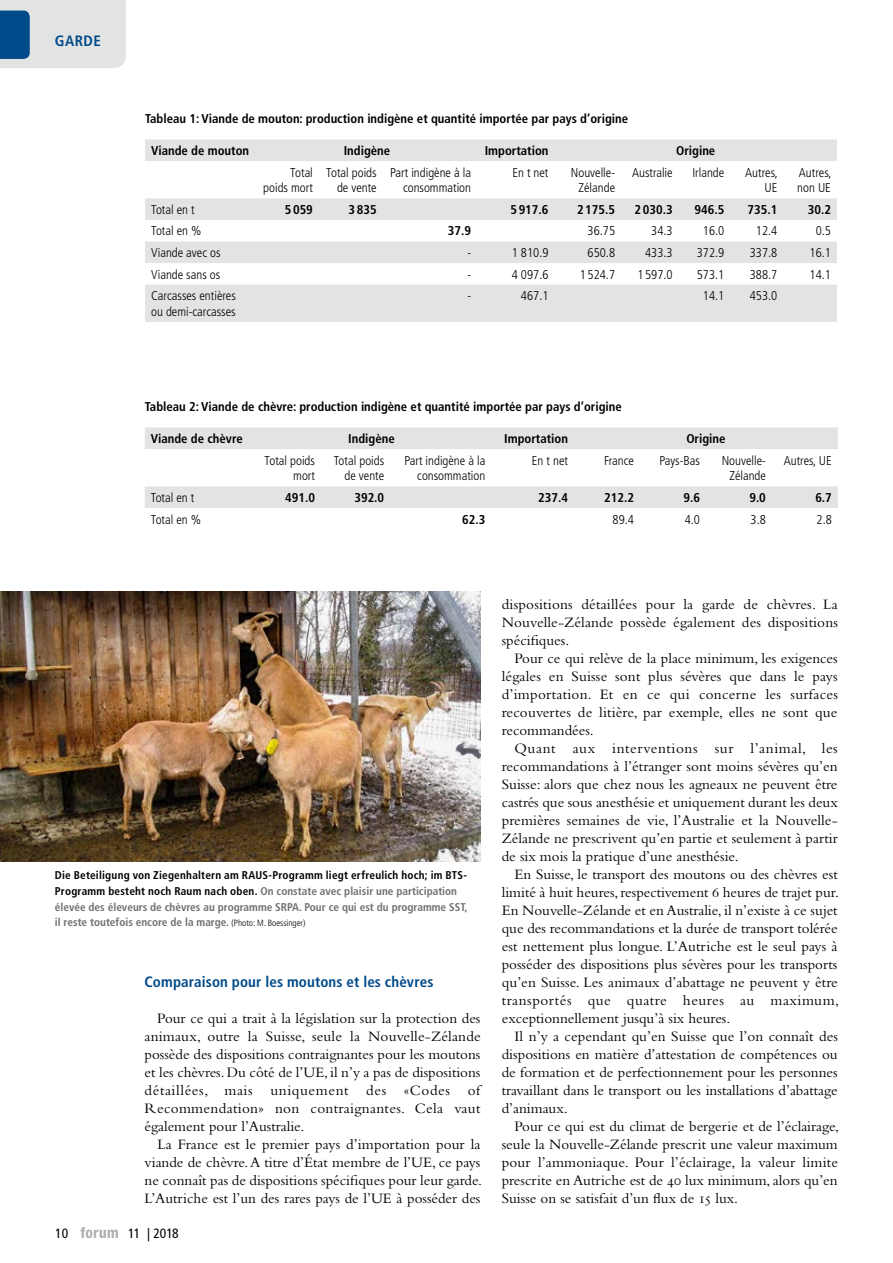
<style>
.page{position:relative;width:893px;height:1263px;background:#fff}
.page>*{position:absolute;margin:0;border:0;box-sizing:border-box;transform-origin:0 0}
.t1{font:15px/18px "Bembo Std";color:#000;text-align:justify}
.t2{font:700 condensed 15px "Frutiger LT Std";letter-spacing:.01em;color:#004a8a}
.t3{font:condensed 13.5px "Frutiger LT Std";letter-spacing:-.005em;color:#000}
.t4{font:300 condensed 12.75px/15.8px "Frutiger LT Std";color:#000;text-align:right}
.t5{font:700 condensed 12.75px "Frutiger LT Std";color:#000}
.t6{font:700 condensed 11.25px/15.8px "Frutiger LT Std";color:#6f7070}
.s1{color:#000}
.s2{font-weight:300;font-size:9px;color:#000}
</style>
<div class="page">
<svg style="left:80px;top:1227px;width:38px;height:11px"></svg>
<svg style="left:145px;top:139px;width:692px;height:183px;fill:#e2e3e3"></svg>
<svg style="left:145px;top:427px;width:693px;height:81px;fill:#e2e3e3"></svg>
<svg style="left:0;top:0;width:126px;height:68px;background:#bcc9d4"></svg>
<img style="left:0;top:591px;width:480px;height:270px">
<p class="t2" style="left:55px;top:32px;width:48px">GARDE</p>
<p class="t5" style="left:145px;top:111px;width:485px">Tableau 1: Viande de mouton: production indigène et quantité importée par pays d’origine</p>
<p class="t5" style="left:151px;top:143px;width:100px">Viande de mouton</p>
<p class="t5" style="left:344px;top:143px;width:48px">Indigène</p>
<p class="t5" style="left:485px;top:143px;width:65px">Importation</p>
<p class="t5" style="left:676px;top:143px;width:41px">Origine</p>
<p class="t4" style="left:263px;top:164px;width:51px">Total poids mort</p>
<p class="t4" style="left:326px;top:164px;width:52px">Total poids de vente</p>
<p class="t4" style="left:390px;top:164px;width:82px">Part indigène à la consommation</p>
<p class="t4" style="left:512px;top:164px;width:38px">En t net</p>
<p class="t4" style="left:571px;top:164px;width:46px;text-align:center">Nouvelle-<br>Zélande</p>
<p class="t4" style="left:632px;top:164px;width:42px">Australie</p>
<p class="t4" style="left:692px;top:164px;width:33px">Irlande</p>
<p class="t4" style="left:745px;top:164px;width:34px">Autres,<br>UE</p>
<p class="t4" style="left:797px;top:164px;width:36px;text-align:left">Autres, non UE</p>
<p class="t4" style="left:151px;top:202px;width:45px">Total en t</p>
<p class="t5" style="left:285px;top:202px;width:30px">5059</p>
<p class="t5" style="left:349px;top:202px;width:30px">3835</p>
<p class="t5" style="left:510px;top:202px;width:40px">5917.6</p>
<p class="t5" style="left:577px;top:202px;width:40px">2175.5</p>
<p class="t5" style="left:635px;top:202px;width:40px">2030.3</p>
<p class="t5" style="left:694px;top:202px;width:31px">946.5</p>
<p class="t5" style="left:747px;top:202px;width:31px">735.1</p>
<p class="t5" style="left:808px;top:202px;width:25px">30.2</p>
<p class="t4" style="left:151px;top:223px;width:52px">Total en %</p>
<p class="t5" style="left:448px;top:223px;width:25px">37.9</p>
<p class="t4" style="left:588px;top:223px;width:29px">36.75</p>
<p class="t4" style="left:651px;top:223px;width:23px">34.3</p>
<p class="t4" style="left:703px;top:223px;width:23px">16.0</p>
<p class="t4" style="left:756px;top:223px;width:23px">12.4</p>
<p class="t4" style="left:816px;top:223px;width:17px">0.5</p>
<p class="t4" style="left:151px;top:245px;width:71px">Viande avec os</p>
<p class="t4" style="left:467px;top:245px;width:5px">-</p>
<p class="t4" style="left:512px;top:245px;width:38px">1 810.9</p>
<p class="t4" style="left:588px;top:245px;width:29px">650.8</p>
<p class="t4" style="left:645px;top:245px;width:29px">433.3</p>
<p class="t4" style="left:697px;top:245px;width:29px">372.9</p>
<p class="t4" style="left:750px;top:245px;width:29px">337.8</p>
<p class="t4" style="left:810px;top:245px;width:23px">16.1</p>
<p class="t4" style="left:151px;top:266px;width:71px">Viande sans os</p>
<p class="t4" style="left:467px;top:266px;width:5px">-</p>
<p class="t4" style="left:512px;top:266px;width:38px">4 097.6</p>
<p class="t4" style="left:580px;top:266px;width:37px">1 524.7</p>
<p class="t4" style="left:637px;top:266px;width:37px">1 597.0</p>
<p class="t4" style="left:697px;top:266px;width:29px">573.1</p>
<p class="t4" style="left:750px;top:266px;width:29px">388.7</p>
<p class="t4" style="left:810px;top:266px;width:23px">14.1</p>
<p class="t4" style="left:151px;top:288px;width:86px;text-align:left">Carcasses entières ou demi-carcasses</p>
<p class="t4" style="left:467px;top:288px;width:5px">-</p>
<p class="t4" style="left:521px;top:288px;width:29px">467.1</p>
<p class="t4" style="left:703px;top:288px;width:23px">14.1</p>
<p class="t4" style="left:750px;top:288px;width:29px">453.0</p>
<p class="t5" style="left:145px;top:399px;width:478px">Tableau 2: Viande de chèvre: production indigène et quantité importée par pays d’origine</p>
<p class="t5" style="left:151px;top:431px;width:93px">Viande de chèvre</p>
<p class="t5" style="left:348px;top:431px;width:48px">Indigène</p>
<p class="t5" style="left:504px;top:431px;width:65px">Importation</p>
<p class="t5" style="left:686px;top:431px;width:41px">Origine</p>
<p class="t4" style="left:264px;top:452px;width:52px">Total poids mort</p>
<p class="t4" style="left:334px;top:452px;width:52px">Total poids de vente</p>
<p class="t4" style="left:404px;top:452px;width:82px">Part indigène à la consommation</p>
<p class="t4" style="left:532px;top:452px;width:38px">En t net</p>
<p class="t4" style="left:604px;top:452px;width:31px">France</p>
<p class="t4" style="left:659px;top:452px;width:42px">Pays-Bas</p>
<p class="t4" style="left:722px;top:452px;width:46px;text-align:center">Nouvelle-<br>Zélande</p>
<p class="t4" style="left:784px;top:452px;width:50px">Autres, UE</p>
<p class="t4" style="left:151px;top:490px;width:45px">Total en t</p>
<p class="t5" style="left:285px;top:490px;width:31px">491.0</p>
<p class="t5" style="left:354px;top:490px;width:31px">392.0</p>
<p class="t5" style="left:538px;top:490px;width:31px">237.4</p>
<p class="t5" style="left:604px;top:490px;width:31px">212.2</p>
<p class="t5" style="left:683px;top:490px;width:18px">9.6</p>
<p class="t5" style="left:749px;top:490px;width:18px">9.0</p>
<p class="t5" style="left:815px;top:490px;width:18px">6.7</p>
<p class="t4" style="left:151px;top:511px;width:52px">Total en %</p>
<p class="t5" style="left:462px;top:511px;width:25px">62.3</p>
<p class="t4" style="left:613px;top:511px;width:23px">89.4</p>
<p class="t4" style="left:685px;top:511px;width:17px">4.0</p>
<p class="t4" style="left:751px;top:511px;width:17px">3.8</p>
<p class="t4" style="left:817px;top:511px;width:17px">2.8</p>
<p class="t6" style="left:55px;top:867px;width:414px"><span class="s1">Die Beteiligung von Ziegenhaltern am RAUS-Programm liegt erfreulich hoch; im BTS-Programm besteht noch Raum nach oben.</span> On constate avec plaisir une participation élevée des éleveurs de chèvres au programme SRPA. Pour ce qui est du programme SST, il reste toutefois encore de la marge. <span class="s2">(Photo: M. Boessinger)</span></p>
<p class="t2" style="left:145px;top:973px;width:290px">Comparaison pour les moutons et les chèvres</p>
<p class="t1" style="left:145px;top:1009px;width:338px;text-indent:13px">Pour ce qui a trait à la législation sur la protection des animaux, outre la Suisse, seule la Nouvelle-Zélande possède des dispositions contraignantes pour les moutons et les chèvres. Du côté de l’UE, il n’y a pas de dispositions détaillées, mais uniquement des «Codes of Recommendation» non contraignantes. Cela vaut également pour l’Australie.</p>
<p class="t1" style="left:145px;top:1135px;width:339px;text-indent:13px">La France est le premier pays d’importation pour la viande de chèvre. A titre d’État membre de l’UE, ce pays ne connaît pas de dispositions spécifiques pour leur garde.<br>L’Autriche est l’un des rares pays de l’UE à posséder des</p>
<p class="t3" style="left:55px;top:1225px;width:14px">10</p>
<p class="t3" style="left:128px;top:1225px;width:52px">11 | 2018</p>
<p class="t1" style="left:502px;top:595px;width:338px">dispositions détaillées pour la garde de chèvres. La Nouvelle-Zélande possède également des dispositions spécifiques.</p>
<p class="t1" style="left:502px;top:649px;width:338px;text-indent:13px">Pour ce qui relève de la place minimum, les exigences légales en Suisse sont plus sévères que dans le pays d’importation. Et en ce qui concerne les surfaces recouvertes de litière, par exemple, elles ne sont que recommandées.</p>
<p class="t1" style="left:502px;top:739px;width:338px;text-indent:13px">Quant aux interventions sur l’animal, les recommandations à l’étranger sont moins sévères qu’en Suisse: alors que chez nous les agneaux ne peuvent être castrés que sous anesthésie et uniquement durant les deux premières semaines de vie, l’Australie et la Nouvelle-Zélande ne prescrivent qu’en partie et seulement à partir de six mois la pratique d’une anesthésie.</p>
<p class="t1" style="left:502px;top:865px;width:339px;text-align:left;text-indent:13px">En Suisse, le transport des moutons ou des chèvres est limité à huit heures, respectivement 6 heures de trajet pur.<br>En Nouvelle-Zélande et en Australie, il n’existe à ce sujet que des recommandations et la durée de transport tolérée est nettement plus longue. L’Autriche est le seul pays à posséder des dispositions plus sévères pour les transports qu’en Suisse. Les animaux d’abattage ne peuvent y être transportés que quatre heures au maximum, exceptionnellement jusqu’à six heures.</p>
<p class="t1" style="left:502px;top:1027px;width:338px;text-indent:13px">Il n’y a cependant qu’en Suisse que l’on connaît des dispositions en matière d’attestation de compétences ou de formation et de perfectionnement pour les personnes travaillant dans le transport ou les installations d’abattage d’animaux.</p>
<p class="t1" style="left:502px;top:1117px;width:339px;text-indent:13px">Pour ce qui est du climat de bergerie et de l’éclairage, seule la Nouvelle-Zélande prescrit une valeur maximum pour l’ammoniaque. Pour l’éclairage, la valeur limite prescrite en Autriche est de 40 lux minimum, alors qu’en Suisse on se satisfait d’un flux de 15 lux.</p>
</div>
